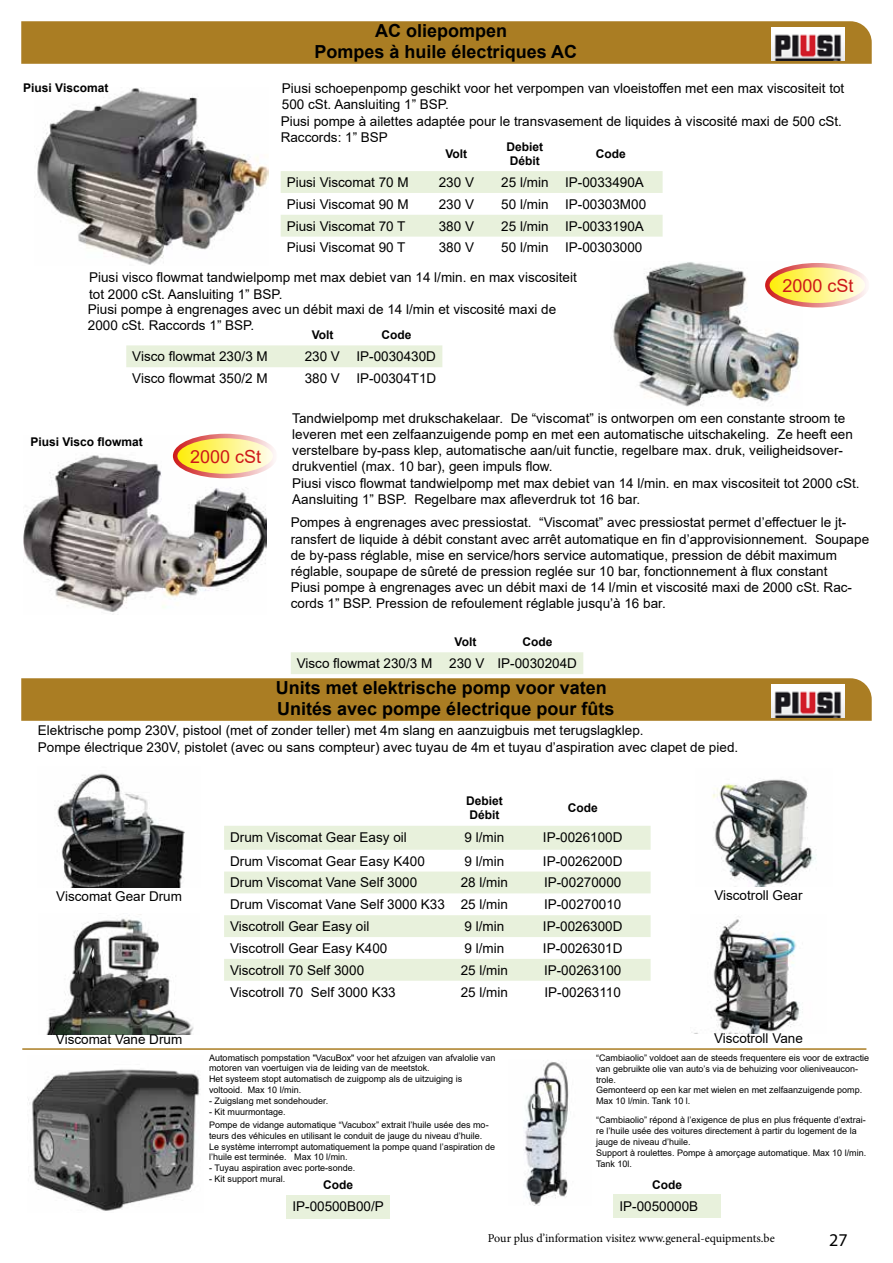
<style>
.page{position:relative;width:893px;height:1263px;background:#fff}
.page>*{position:absolute;margin:0;border:0;box-sizing:border-box;transform-origin:0 0}
.t1{font:700 18px/21.6px "Arial";color:#000;text-align:center}
.t2{font:18px "Arial";color:#cd1719}
.t3{font:18px "Myriad Pro";color:#000}
.t4{font:13.5px/16.2px "Arial";color:#000}
.t5{font:700 12px/14.4px "Arial";color:#000}
.t6{font:12px "Minion Pro";color:#000}
.t7{font:9px/10.8px "Arial";color:#000}
</style>
<div class="page">
<svg style="left:224px;top:826px;width:427px;height:155px;fill:#e8f1dc"></svg>
<img style="left:54px;top:773px;width:131px;height:114px">
<img style="left:35px;top:88px;width:234px;height:177px">
<svg style="left:281px;top:171px;width:382px;height:66px"></svg>
<img style="left:23px;top:436px;width:243px;height:176px">
<svg style="left:175px;top:436px;width:100px;height:40px;background:#fbea7d"></svg>
<div style="left:173px;top:434px;width:104px;height:44px;border:4px solid #ce1b1b;border-radius:50%"></div>
<img style="left:612px;top:262px;width:191px;height:145px">
<svg style="left:767px;top:265px;width:100px;height:40px;background:#fcea7d"></svg>
<div style="left:765px;top:263px;width:105px;height:44px;border:4px solid #ce1b1b;border-radius:50%"></div>
<div style="left:126px;top:345px;width:316px;height:22px;background:#e8f1dc"></div>
<img style="left:28px;top:1069px;width:172px;height:142px">
<div style="left:286px;top:1195px;width:104px;height:24px;background:#e8f1dc"></div>
<img style="left:524px;top:1062px;width:45px;height:143px">
<div style="left:613px;top:1195px;width:108px;height:23px;background:#e8f1dc"></div>
<hr style="left:22px;top:1048px;width:844px;height:2px;background:#aa7d23">
<div style="left:21px;top:21px;width:851px;height:43px;background:#aa7d23"></div>
<img style="left:772px;top:27px;width:72px;height:34px">
<svg style="left:21px;top:652px;width:851px;height:69px"></svg>
<img style="left:772px;top:684px;width:72px;height:34px">
<img style="left:46px;top:914px;width:148px;height:120px">
<img style="left:712px;top:779px;width:105px;height:107px">
<img style="left:691px;top:916px;width:112px;height:117px">
<p class="t5" style="left:23px;top:81px;width:87px">Piusi Viscomat</p>
<h1 class="t1" style="left:315px;top:20px;width:264px">AC oliepompen<br>Pompes à huile électriques AC</h1>
<p class="t4" style="left:282px;top:80px;width:564px">Piusi schoepenpomp geschikt voor het verpompen van vloeistoffen met een max viscositeit tot<br>500 cSt. Aansluiting 1” BSP.</p>
<p class="t4" style="left:281px;top:113px;width:563px">Piusi pompe à ailettes adaptée pour le transvasement de liquides à viscosité maxi de 500 cSt.<br>Raccords: 1” BSP</p>
<p class="t5" style="left:445px;top:147px;width:23px">Volt</p>
<p class="t5" style="left:507px;top:139px;width:38px">Debiet<br>Débit</p>
<p class="t5" style="left:596px;top:147px;width:31px">Code</p>
<p class="t4" style="left:287px;top:174px;width:124px">Piusi Viscomat 70 M</p>
<p class="t4" style="left:439px;top:174px;width:37px">230 V</p>
<p class="t4" style="left:501px;top:174px;width:144px">25 l/min IP-0033490A</p>
<p class="t4" style="left:287px;top:196px;width:124px">Piusi Viscomat 90 M</p>
<p class="t4" style="left:439px;top:196px;width:37px">230 V</p>
<p class="t4" style="left:501px;top:196px;width:146px">50 l/min IP-00303M00</p>
<p class="t4" style="left:287px;top:218px;width:120px">Piusi Viscomat 70 T</p>
<p class="t4" style="left:439px;top:218px;width:37px">380 V</p>
<p class="t4" style="left:501px;top:218px;width:144px">25 l/min IP-0033190A</p>
<p class="t4" style="left:287px;top:239px;width:120px">Piusi Viscomat 90 T</p>
<p class="t4" style="left:439px;top:239px;width:37px">380 V</p>
<p class="t4" style="left:501px;top:239px;width:143px">50 l/min IP-00303000</p>
<p class="t4" style="left:88px;top:270px;width:490px">Piusi visco flowmat tandwielpomp met max debiet van 14 l/min. en max viscositeit tot 2000 cSt. Aansluiting 1” BSP.<br>Piusi pompe à engrenages avec un débit maxi de 14 l/min et viscosité maxi de 2000 cSt. Raccords 1” BSP.</p>
<p class="t5" style="left:312px;top:328px;width:23px">Volt</p>
<p class="t5" style="left:381px;top:328px;width:31px">Code</p>
<p class="t4" style="left:132px;top:348px;width:137px">Visco flowmat 230/3 M</p>
<p class="t4" style="left:305px;top:348px;width:133px">230 V IP-0030430D</p>
<p class="t4" style="left:132px;top:370px;width:137px">Visco flowmat 350/2 M</p>
<p class="t4" style="left:305px;top:370px;width:133px">380 V IP-00304T1D</p>
<h1 class="t2" style="left:782px;top:273px;width:73px">2000 cSt</h1>
<p class="t5" style="left:30px;top:434px;width:114px">Piusi Visco flowmat</p>
<h1 class="t2" style="left:190px;top:444px;width:73px">2000 cSt</h1>
<p class="t4" style="left:292px;top:410px;width:569px">Tandwielpomp met drukschakelaar. De “viscomat” is ontworpen om een constante stroom te leveren met een zelfaanzuigende pomp en met een automatische uitschakeling. Ze heeft een verstelbare by-pass klep, automatische aan/uit functie, regelbare max. druk, veiligheidsover&shy;drukventiel (max. 10 bar), geen impuls flow.<br>Piusi visco flowmat tandwielpomp met max debiet van 14 l/min. en max viscositeit tot 2000 cSt.<br>Aansluiting 1” BSP. Regelbare max afleverdruk tot 16 bar.</p>
<p class="t4" style="left:291px;top:514px;width:580px">Pompes à engrenages avec pressiostat. “Viscomat” avec pressiostat permet d’effectuer le jt&shy;ransfert de liquide à débit constant avec arrêt automatique en fin d’approvisionnement. Soupape de by-pass réglable, mise en service/hors service automatique, pression de débit maximum réglable, soupape de sûreté de pression reglée sur 10 bar, fonctionnement à flux constant<br>Piusi pompe à engrenages avec un débit maxi de 14 l/min et viscosité maxi de 2000 cSt. Rac&shy;cords 1” BSP. Pression de refoulement réglable jusqu’à 16 bar.</p>
<p class="t5" style="left:455px;top:635px;width:23px">Volt</p>
<p class="t5" style="left:522px;top:635px;width:31px">Code</p>
<p class="t4" style="left:297px;top:655px;width:137px">Visco flowmat 230/3 M</p>
<p class="t4" style="left:449px;top:655px;width:129px">230 V IP-0030204D</p>
<h1 class="t1" style="left:276px;top:677px;width:340px;text-align:left">Units met elektrische pomp voor vaten<br>Unités avec pompe électrique pour fûts</h1>
<p class="t4" style="left:38px;top:722px;width:702px">Elektrische pomp 230V, pistool (met of zonder teller) met 4m slang en aanzuigbuis met terugslagklep.<br>Pompe électrique 230V, pistolet (avec ou sans compteur) avec tuyau de 4m et tuyau d’aspiration avec clapet de pied.</p>
<p class="t4" style="left:56px;top:888px;width:127px">Viscomat Gear Drum</p>
<p class="t4" style="left:56px;top:1031px;width:128px">Viscomat Vane Drum</p>
<p class="t5" style="left:466px;top:793px;width:38px">Debiet<br>Débit</p>
<p class="t5" style="left:568px;top:800px;width:31px">Code</p>
<p class="t4" style="left:230px;top:829px;width:178px">Drum Viscomat Gear Easy oil</p>
<p class="t4" style="left:464px;top:829px;width:41px">9 l/min</p>
<p class="t4" style="left:543px;top:829px;width:81px">IP-0026100D</p>
<p class="t4" style="left:230px;top:853px;width:196px">Drum Viscomat Gear Easy K400</p>
<p class="t4" style="left:464px;top:853px;width:41px">9 l/min</p>
<p class="t4" style="left:543px;top:853px;width:81px">IP-0026200D</p>
<p class="t4" style="left:230px;top:874px;width:189px">Drum Viscomat Vane Self 3000</p>
<p class="t4" style="left:461px;top:874px;width:49px">28 l/min</p>
<p class="t4" style="left:544px;top:874px;width:79px">IP-00270000</p>
<p class="t4" style="left:230px;top:896px;width:279px">Drum Viscomat Vane Self 3000 K33 25 l/min</p>
<p class="t4" style="left:544px;top:896px;width:79px">IP-00270010</p>
<p class="t4" style="left:230px;top:918px;width:141px">Viscotroll Gear Easy oil</p>
<p class="t4" style="left:464px;top:918px;width:41px">9 l/min</p>
<p class="t4" style="left:543px;top:918px;width:81px">IP-0026300D</p>
<p class="t4" style="left:230px;top:940px;width:159px">Viscotroll Gear Easy K400</p>
<p class="t4" style="left:464px;top:940px;width:41px">9 l/min</p>
<p class="t4" style="left:543px;top:940px;width:81px">IP-0026301D</p>
<p class="t4" style="left:230px;top:962px;width:136px">Viscotroll 70 Self 3000</p>
<p class="t4" style="left:461px;top:962px;width:49px">25 l/min</p>
<p class="t4" style="left:544px;top:962px;width:79px">IP-00263100</p>
<p class="t4" style="left:230px;top:984px;width:167px">Viscotroll 70 Self 3000 K33</p>
<p class="t4" style="left:461px;top:984px;width:49px">25 l/min</p>
<p class="t4" style="left:545px;top:984px;width:78px">IP-00263110</p>
<p class="t4" style="left:714px;top:887px;width:90px">Viscotroll Gear</p>
<p class="t4" style="left:714px;top:1030px;width:90px">Viscotroll Vane</p>
<p class="t7" style="left:209px;top:1052px;width:288px">Automatisch pompstation "VacuBox" voor het afzuigen van afvalolie van motoren van voertuigen via de leiding van de meetstok.<br>Het systeem stopt automatisch de zuigpomp als de uitzuiging is voltooid. Max 10 l/min.</p>
<p class="t7" style="left:209px;top:1095px;width:121px">- Zuigslang met sondehouder.</p>
<p class="t7" style="left:209px;top:1106px;width:78px">- Kit muurmontage.</p>
<p class="t7" style="left:209px;top:1119px;width:288px">Pompe de vidange automatique “Vacubox” extrait l’huile usée des mo&shy;teurs des véhicules en utilisant le conduit de jauge du niveau d’huile.<br>Le système interrompt automatiquement la pompe quand l’aspiration de l’huile est terminée. Max 10 l/min.</p>
<p class="t7" style="left:209px;top:1162px;width:148px">- Tuyau aspiration avec porte-sonde.</p>
<p class="t7" style="left:209px;top:1173px;width:78px">- Kit support mural.</p>
<p class="t5" style="left:323px;top:1178px;width:31px">Code</p>
<p class="t4" style="left:292px;top:1198px;width:93px">IP-00500B00/P</p>
<p class="t7" style="left:596px;top:1052px;width:275px">“Cambiaolio” voldoet aan de steeds frequentere eis voor de extractie van gebruikte olie van auto’s via de behuizing voor olieniveaucon&shy;trole.<br>Gemonteerd op een kar met wielen en met zelfaanzuigende pomp.<br>Max 10 l/min. Tank 10 l.</p>
<p class="t7" style="left:596px;top:1115px;width:272px">“Cambiaolio” répond à l’exigence de plus en plus fréquente d’extrai&shy;re l’huile usée des voitures directement à partir du logement de la jauge de niveau d’huile.<br>Support à roulettes. Pompe à amorçage automatique. Max 10 l/min.<br>Tank 10l.</p>
<p class="t5" style="left:652px;top:1177px;width:31px">Code</p>
<p class="t4" style="left:619px;top:1197px;width:80px">IP-0050000B</p>
<p class="t6" style="left:488px;top:1230px;width:288px">Pour plus d’information visitez www.general-equipments.be</p>
<h1 class="t3" style="left:829px;top:1229px;width:20px">27</h1>
</div>
